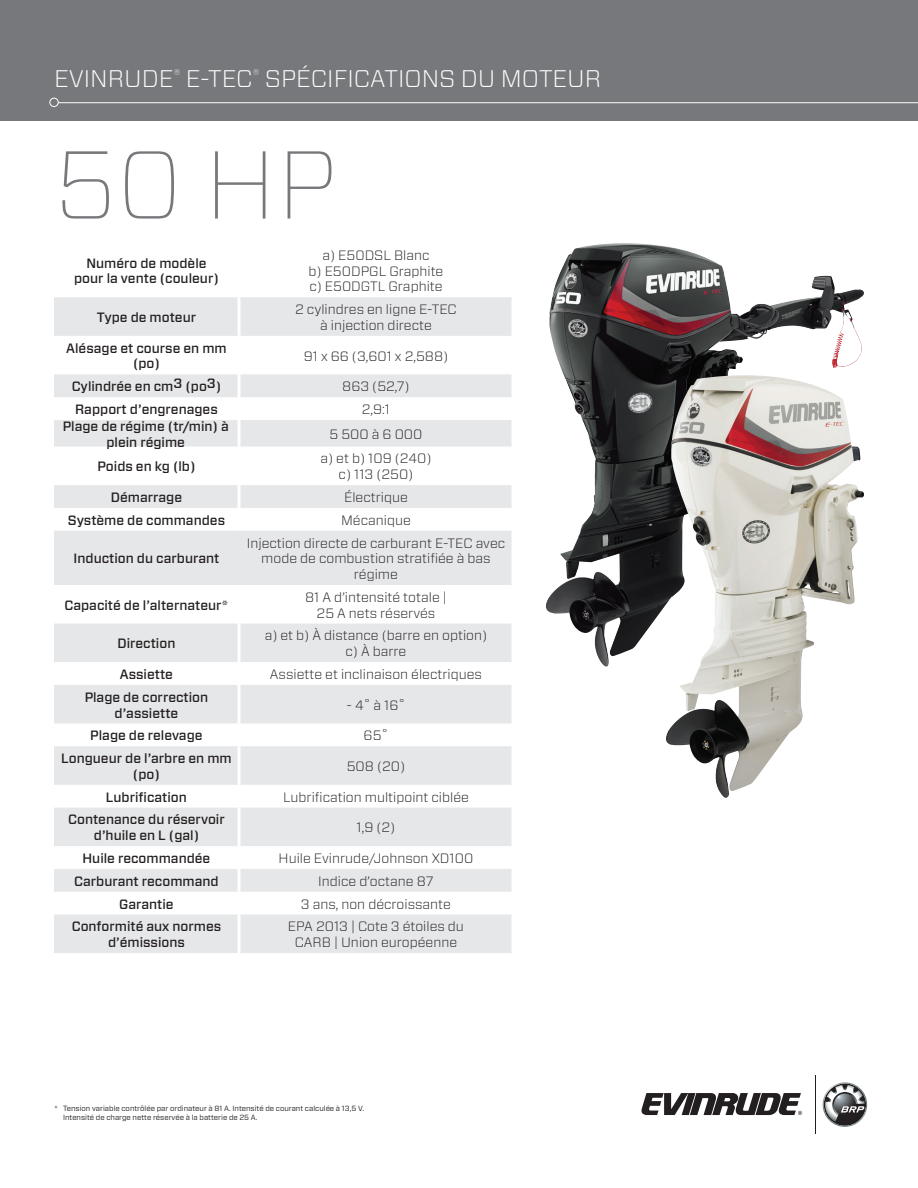
<style>
.page{position:relative;width:918px;height:1188px;background:#fff}
.page>*{position:absolute;margin:0;border:0;box-sizing:border-box;transform-origin:0 0}
.t1{font:100 96px "Forza";color:#76787b}
.t2{font:300 24px "Forza";color:#fff}
.t3{font:300 13.5px/15.8px "Forza";color:#231f20;text-align:center}
.t4{font:500 13.5px/15.8px "Forza";color:#231f20;text-align:center}
.t5{font:7.5px/9px "Forza";color:#231f20}
</style>
<div class="page">
<svg style="left:822px;top:1082px;width:46px;height:45px"></svg>
<svg style="left:641px;top:1093px;width:161px;height:22px"></svg>
<hr style="left:815px;top:1075px;width:1px;height:59px;background:#231f20">
<div style="left:0;top:0;width:918px;height:122px;background:#76787b"></div>
<svg style="left:49px;top:97px;width:869px;height:10px"></svg>
<svg style="left:54px;top:297px;width:458px;height:656px;fill:#e6e7e9"></svg>
<hr style="left:238px;top:297px;width:3px;height:39px;background:#fff">
<hr style="left:238px;top:336px;width:3px;height:38px;background:#fff">
<hr style="left:238px;top:374px;width:3px;height:23px;background:#fff">
<hr style="left:238px;top:397px;width:3px;height:23px;background:#fff">
<hr style="left:238px;top:420px;width:3px;height:27px;background:#fff">
<hr style="left:238px;top:447px;width:3px;height:38px;background:#fff">
<hr style="left:238px;top:485px;width:3px;height:23px;background:#fff">
<hr style="left:238px;top:508px;width:3px;height:23px;background:#fff">
<hr style="left:238px;top:585px;width:3px;height:39px;background:#fff">
<hr style="left:238px;top:624px;width:3px;height:38px;background:#fff">
<hr style="left:238px;top:662px;width:3px;height:23px;background:#fff">
<hr style="left:238px;top:685px;width:3px;height:38px;background:#fff">
<hr style="left:238px;top:723px;width:3px;height:23px;background:#fff">
<hr style="left:238px;top:746px;width:3px;height:39px;background:#fff">
<hr style="left:238px;top:785px;width:3px;height:23px;background:#fff">
<hr style="left:238px;top:808px;width:3px;height:38px;background:#fff">
<hr style="left:238px;top:846px;width:3px;height:23px;background:#fff">
<hr style="left:238px;top:869px;width:3px;height:23px;background:#fff">
<hr style="left:238px;top:892px;width:3px;height:23px;background:#fff">
<hr style="left:238px;top:915px;width:3px;height:38px;background:#fff">
<img style="left:546px;top:247px;width:190px;height:420px">
<img style="left:666px;top:375px;width:149px;height:423px">
<h2 class="t2" style="left:54px;top:62px;width:549px">EVINRUDE<sup>®</sup> E-TEC<sup>®</sup> SPÉCIFICATIONS DU MOTEUR</h2>
<h1 class="t1" style="left:54px;top:118px;width:285px">50 HP</h1>
<p class="t4" style="left:74px;top:255px;width:146px">Numéro de modèle pour la vente (couleur)</p>
<p class="t3" style="left:309px;top:247px;width:136px">a) E50DSL Blanc<br>b) E50DPGL Graphite c) E50DGTL Graphite</p>
<p class="t4" style="left:97px;top:309px;width:101px">Type de moteur</p>
<p class="t3" style="left:295px;top:301px;width:163px">2 cylindres en ligne E-TEC à injection directe</p>
<p class="t4" style="left:66px;top:340px;width:162px">Alésage et course en mm (po)</p>
<p class="t3" style="left:304px;top:348px;width:146px">91 x 66 (3,601 x 2,588)</p>
<p class="t4" style="left:72px;top:379px;width:151px">Cylindrée en cm3 (po3)</p>
<p class="t3" style="left:342px;top:378px;width:69px">863 (52,7)</p>
<p class="t4" style="left:75px;top:402px;width:144px">Rapport d’engrenages</p>
<p class="t3" style="left:362px;top:401px;width:30px">2,9:1</p>
<p class="t4" style="left:63px;top:418px;width:168px">Plage de régime (tr/min) à plein régime</p>
<p class="t3" style="left:330px;top:426px;width:94px">5 500 à 6 000</p>
<p class="t4" style="left:97px;top:459px;width:100px">Poids en kg (lb)</p>
<p class="t3" style="left:320px;top:450px;width:113px">a) et b) 109 (240) c) 113 (250)</p>
<p class="t4" style="left:111px;top:489px;width:73px">Démarrage</p>
<p class="t3" style="left:344px;top:489px;width:65px">Électrique</p>
<p class="t4" style="left:68px;top:512px;width:159px">Système de commandes</p>
<p class="t3" style="left:341px;top:512px;width:71px">Mécanique</p>
<p class="t4" style="left:74px;top:551px;width:147px">Induction du carburant</p>
<p class="t3" style="left:247px;top:535px;width:260px">Injection directe de carburant E-TEC avec mode de combustion stratifiée à bas régime</p>
<p class="t4" style="left:64px;top:597px;width:166px">Capacité de l’alternateur*</p>
<p class="t3" style="left:305px;top:589px;width:143px">81 A d’intensité totale |<br>25 A nets réservés</p>
<p class="t4" style="left:118px;top:636px;width:59px">Direction</p>
<p class="t3" style="left:265px;top:627px;width:224px">a) et b) À distance (barre en option) c) À barre</p>
<p class="t4" style="left:120px;top:666px;width:55px">Assiette</p>
<p class="t3" style="left:270px;top:666px;width:214px">Assiette et inclinaison électriques</p>
<p class="t4" style="left:85px;top:689px;width:125px">Plage de correction d’assiette</p>
<p class="t3" style="left:347px;top:697px;width:60px">- 4˚ à 16˚</p>
<p class="t4" style="left:90px;top:728px;width:114px">Plage de relevage</p>
<p class="t3" style="left:364px;top:727px;width:26px">65˚</p>
<p class="t4" style="left:61px;top:751px;width:172px">Longueur de l’arbre en mm (po)</p>
<p class="t3" style="left:347px;top:758px;width:60px">508 (20)</p>
<p class="t4" style="left:106px;top:789px;width:82px">Lubrification</p>
<p class="t3" style="left:283px;top:789px;width:187px">Lubrification multipoint ciblée</p>
<p class="t4" style="left:68px;top:812px;width:158px">Contenance du réservoir d’huile en L (gal)</p>
<p class="t3" style="left:357px;top:819px;width:40px">1,9 (2)</p>
<p class="t4" style="left:83px;top:851px;width:129px">Huile recommandée</p>
<p class="t3" style="left:279px;top:850px;width:196px">Huile Evinrude/Johnson XD100</p>
<p class="t4" style="left:74px;top:873px;width:146px">Carburant recommand</p>
<p class="t3" style="left:318px;top:873px;width:117px">Indice d’octane 87</p>
<p class="t4" style="left:119px;top:896px;width:56px">Garantie</p>
<p class="t3" style="left:301px;top:896px;width:152px">3 ans, non décroissante</p>
<p class="t4" style="left:72px;top:919px;width:151px">Conformité aux normes d’émissions</p>
<p class="t3" style="left:288px;top:918px;width:178px">EPA 2013 | Cote 3 étoiles du<br>CARB | Union européenne</p>
<p class="t5" style="left:63px;top:1103px;width:303px;text-indent:-9px">* Tension variable contrôlée par ordinateur à 81 A. Intensité de courant calculée à 13,5 V.<br>Intensité de charge nette réservée à la batterie de 25 A.</p>
</div>
